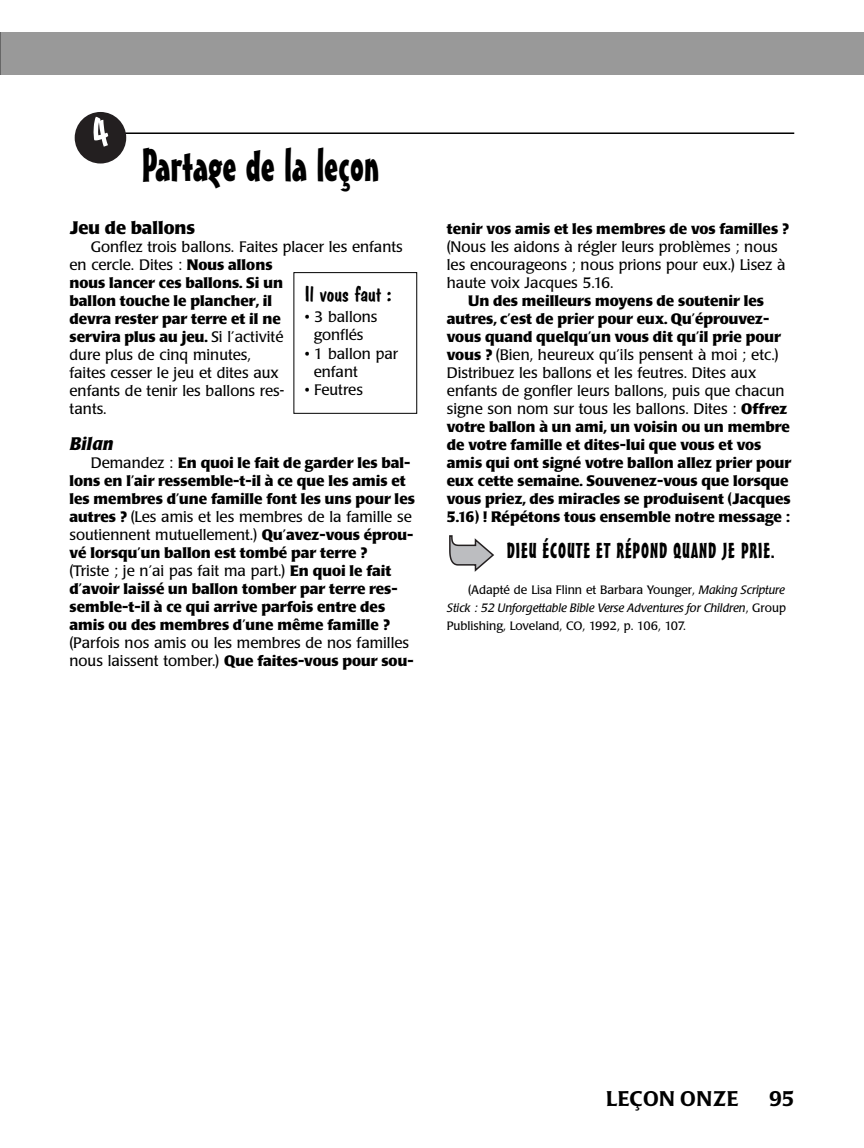
<style>
.page{position:relative;width:864px;height:1148px;background:#fff}
.page>*{position:absolute;margin:0;border:0;box-sizing:border-box;transform-origin:0 0}
.t1{font:45px "Mister Earl BT";color:#000}
.t2{font:21px "Mister Earl BT";letter-spacing:.04em;color:#000}
.t3{font:500 21px "Poppl Laudatio";letter-spacing:.02em;color:#000}
.t4{font:21px "Dom Casual D";color:#000;scale:1.05 1}
.t5{font:700 18px "Poppl Laudatio";color:#000}
.t6{font:italic 700 18px "Poppl Laudatio";color:#000}
.t7{font:700 15px/18px "Poppl Laudatio";color:#000}
.t8{font:15px/18px "Poppl Laudatio";color:#000}
.t9{font:12px/18px "Poppl Laudatio";color:#000;text-align:justify}
.s1{font-weight:700}
.s2{font-weight:400}
.s3{font-style:italic}
</style>
<div class="page">
<div style="left:0;top:32px;width:864px;height:42px;background:#999"></div>
<hr style="left:124px;top:132px;width:670px;height:2px;background:#000">
<div style="left:294px;top:272px;width:123px;height:142px;border:1px solid #000"></div>
<hr style="left:0;top:32px;width:1px;height:42px;background:#666">
<svg style="left:449px;top:535px;width:45px;height:37px"></svg>
<svg style="left:75px;top:112px;width:51px;height:51px"></svg>
<h1 class="t1" style="left:142px;top:148px;width:239px">Partage de la leçon</h1>
<p class="t5" style="left:70px;top:221px;width:127px">Jeu de ballons</p>
<p class="t8" style="left:70px;top:239px;width:335px;text-indent:21px">Gonflez trois ballons. Faites placer les enfants en cercle. Dites : <span class="s1">Nous allons<br>nous lancer ces ballons. Si un<br>ballon touche le plancher, il<br>devra rester par terre et il ne<br>servira plus au jeu.</span> Si l’activité<br>dure plus de cinq minutes,<br>faites cesser le jeu et dites aux<br>enfants de tenir les ballons res-<br>tants.</p>
<p class="t6" style="left:70px;top:437px;width:46px">Bilan</p>
<p class="t7" style="left:70px;top:455px;width:347px;text-indent:21px"><span class="s2">Demandez :</span> En quoi le fait de garder les bal&shy;lons en l’air ressemble-t-il à ce que les amis et les membres d’une famille font les uns pour les autres ? <span class="s2">(Les amis et les membres de la famille se soutiennent mutuellement.)</span> Qu’avez-vous éprou&shy;vé lorsqu’un ballon est tombé par terre ?<br><span class="s2">(Triste ; je n’ai pas fait ma part.)</span> En quoi le fait d’avoir laissé un ballon tomber par terre res&shy;semble-t-il à ce qui arrive parfois entre des amis ou des membres d’une même famille ?</p>
<p class="t8" style="left:70px;top:635px;width:346px">(Parfois nos amis ou les membres de nos familles nous laissent tomber.) <span class="s1">Que faites-vous pour sou-</span></p>
<h2 class="t4" style="left:305px;top:281px;width:84px">Il vous faut :</h2>
<p class="t8" style="left:305px;top:309px;width:74px;line-height:18.5px;text-align:center">• 3 ballons gonflés</p>
<p class="t8" style="left:314px;top:345px;width:86px;line-height:18.5px;text-indent:-9px">• 1 ballon par enfant</p>
<p class="t8" style="left:305px;top:382px;width:60px">• Feutres</p>
<p class="t7" style="left:447px;top:221px;width:344px">tenir vos amis et les membres de vos familles ?</p>
<p class="t8" style="left:447px;top:239px;width:340px">(Nous les aidons à régler leurs problèmes ; nous les encourageons ; nous prions pour eux.) Lisez à haute voix Jacques 5.16.</p>
<p class="t7" style="left:447px;top:293px;width:346px;text-indent:21px">Un des meilleurs moyens de soutenir les autres, c’est de prier pour eux. Qu’éprouvez&shy;vous quand quelqu’un vous dit qu’il prie pour vous ? <span class="s2">(Bien, heureux qu’ils pensent à moi ; etc.)<br>Distribuez les ballons et les feutres. Dites aux enfants de gonfler leurs ballons, puis que chacun signe son nom sur tous les ballons. Dites :</span> Offrez votre ballon à un ami, un voisin ou un membre de votre famille et dites-lui que vous et vos amis qui ont signé votre ballon allez prier pour eux cette semaine. Souvenez-vous que lorsque vous priez, des miracles se produisent (Jacques 5.16) ! Répétons tous ensemble notre message :</p>
<h2 class="t2" style="left:507px;top:543px;width:270px">DIEU ÉCOUTE ET RÉPOND QUAND JE PRIE.</h2>
<p class="t9" style="left:447px;top:582px;width:341px;text-indent:21px">(Adapté de Lisa Flinn et Barbara Younger, <span class="s3">Making Scripture Stick : 52 Unforgettable Bible Verse Adventures for Children</span>, Group Publishing, Loveland, CO, 1992, p. 106, 107.</p>
<h2 class="t3" style="left:606px;top:1090px;width:134px">LEÇON ONZE</h2>
<h2 class="t3" style="left:769px;top:1090px;width:27px">95</h2>
</div>
